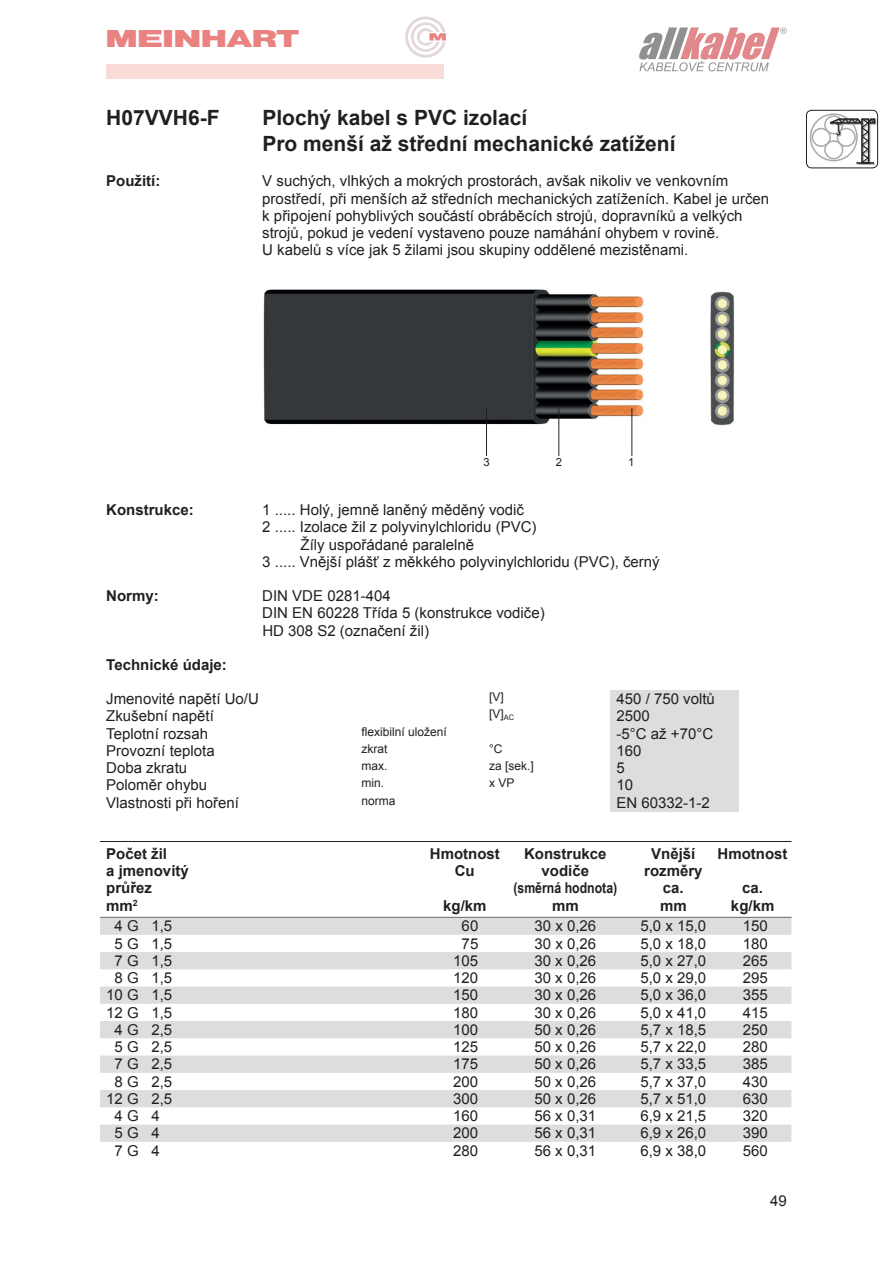
<style>
.page{position:relative;width:893px;height:1263px;background:#fff}
.page>*{position:absolute;margin:0;border:0;box-sizing:border-box;transform-origin:0 0}
.t1{font:800 25.5px "Sans EE";letter-spacing:-.05em;color:#e98281;scale:1.56 1}
.t2{font:700 21px/26.1px "Arial";color:#231f20}
.t3{font:15px/17.2px "Arial";color:#231f20}
.t4{font:700 15px "Arial";color:#231f20}
.t5{font:700 15px "Arial Narrow";color:#231f20}
.t6{font:12px "Arial";color:#231f20}
.t7{font:11.25px "Arial";color:#231f20}
</style>
<div class="page">
<div style="left:610px;top:690px;width:129px;height:121px;background:#dcdddf"></div>
<div style="left:806px;top:110px;width:72px;height:58px;border:1px solid #231f20;border-radius:5px"></div>
<div style="left:810px;top:113px;width:48px;height:48px;border:2px solid #a8a9ad;border-radius:50%"></div>
<div style="left:824px;top:115px;width:19px;height:19px;border:2px solid #a8a9ad;border-radius:50%"></div>
<div style="left:812px;top:128px;width:19px;height:19px;border:2px solid #a8a9ad;border-radius:50%"></div>
<svg style="left:823px;top:117px;width:54px;height:48px"></svg>
<hr style="left:100px;top:841px;width:691px;height:1px;background:#231f20">
<div style="left:100px;top:917px;width:691px;height:18px;background:#dcdddf"></div>
<div style="left:100px;top:952px;width:691px;height:17px;background:#dcdddf"></div>
<div style="left:100px;top:986px;width:691px;height:18px;background:#dcdddf"></div>
<div style="left:100px;top:1021px;width:691px;height:17px;background:#dcdddf"></div>
<div style="left:100px;top:1055px;width:691px;height:18px;background:#dcdddf"></div>
<div style="left:100px;top:1090px;width:691px;height:17px;background:#dcdddf"></div>
<div style="left:100px;top:1124px;width:691px;height:18px;background:#dcdddf"></div>
<img style="left:263px;top:289px;width:472px;height:136px">
<hr style="left:632px;top:408px;width:1px;height:48px;background:#231f20">
<hr style="left:559px;top:408px;width:1px;height:48px;background:#231f20">
<hr style="left:486px;top:408px;width:1px;height:48px;background:#231f20">
<svg style="left:405px;top:16px;width:41px;height:42px"></svg>
<div style="left:106px;top:64px;width:338px;height:15px;background:#f9dcd7"></div>
<svg style="left:639px;top:27px;width:148px;height:44px"></svg>
<h1 class="t1" style="left:105px;top:25px;width:126px">MEINHART</h1>
<h2 class="t2" style="left:106px;top:105px;width:115px">H07VVH6-F</h2>
<h2 class="t2" style="left:262px;top:105px;width:415px">Plochý kabel s PVC izolací<br>Pro menší až střední mechanické zatížení</h2>
<p class="t4" style="left:106px;top:171px;width:56px">Použití:</p>
<p class="t3" style="left:262px;top:173px;width:508px">V suchých, vlhkých a mokrých prostorách, avšak nikoliv ve venkovním prostředí, při menších až středních mechanických zatíženích. Kabel je určen k připojení pohyblivých součástí obráběcích strojů, dopravníků a velkých strojů, pokud je vedení vystaveno pouze namáhání ohybem v rovině.<br>U kabelů s více jak 5 žilami jsou skupiny oddělené mezistěnami.</p>
<p class="t7" style="left:483px;top:455px;width:8px">3</p>
<p class="t7" style="left:556px;top:455px;width:8px">2</p>
<p class="t7" style="left:628px;top:455px;width:8px">1</p>
<p class="t4" style="left:106px;top:500px;width:89px">Konstrukce:</p>
<p class="t3" style="left:262px;top:501px;width:263px">1 ..... Holý, jemně laněný měděný vodič</p>
<p class="t3" style="left:262px;top:518px;width:276px">2 ..... Izolace žil z polyvinylchloridu (PVC)</p>
<p class="t3" style="left:301px;top:536px;width:175px">Žíly uspořádané paralelně</p>
<p class="t3" style="left:262px;top:553px;width:399px">3 ..... Vnější plášť z měkkého polyvinylchloridu (PVC), černý</p>
<p class="t4" style="left:106px;top:586px;width:54px">Normy:</p>
<p class="t3" style="left:262px;top:587px;width:284px">DIN VDE 0281-404<br>DIN EN 60228 Třída 5 (konstrukce vodiče)<br>HD 308 S2 (označení žil)</p>
<p class="t4" style="left:106px;top:654px;width:122px">Technické údaje:</p>
<p class="t3" style="left:106px;top:690px;width:154px">Jmenovité napětí Uo/U</p>
<p class="t6" style="left:489px;top:689px;width:16px">[V]</p>
<p class="t3" style="left:617px;top:690px;width:100px">450 / 750 voltů</p>
<p class="t3" style="left:106px;top:708px;width:109px">Zkušební napětí</p>
<p class="t6" style="left:489px;top:706px;width:27px">[V]<sub>AC</sub></p>
<p class="t3" style="left:617px;top:708px;width:35px">2500</p>
<p class="t3" style="left:106px;top:725px;width:103px">Teplotní rozsah</p>
<p class="t6" style="left:361px;top:723px;width:87px">flexibilní uložení</p>
<p class="t3" style="left:617px;top:725px;width:98px">-5°C až +70°C</p>
<p class="t3" style="left:106px;top:742px;width:110px">Provozní teplota</p>
<p class="t6" style="left:361px;top:741px;width:28px">zkrat</p>
<p class="t6" style="left:489px;top:741px;width:15px">°C</p>
<p class="t3" style="left:617px;top:742px;width:27px">160</p>
<p class="t3" style="left:106px;top:759px;width:82px">Doba zkratu</p>
<p class="t6" style="left:361px;top:758px;width:28px">max.</p>
<p class="t6" style="left:489px;top:758px;width:46px">za [sek.]</p>
<p class="t3" style="left:617px;top:759px;width:10px">5</p>
<p class="t3" style="left:106px;top:777px;width:102px">Poloměr ohybu</p>
<p class="t6" style="left:361px;top:775px;width:24px">min.</p>
<p class="t6" style="left:489px;top:775px;width:27px">x VP</p>
<p class="t3" style="left:617px;top:777px;width:18px">10</p>
<p class="t3" style="left:106px;top:794px;width:134px">Vlastnosti při hoření</p>
<p class="t6" style="left:361px;top:792px;width:36px">norma</p>
<p class="t3" style="left:617px;top:794px;width:95px">EN 60332-1-2</p>
<p class="t4" style="left:106px;top:843px;width:62px">Počet žil</p>
<p class="t4" style="left:430px;top:843px;width:71px">Hmotnost</p>
<p class="t4" style="left:524px;top:843px;width:84px">Konstrukce</p>
<p class="t4" style="left:651px;top:843px;width:46px">Vnější</p>
<p class="t4" style="left:718px;top:843px;width:71px">Hmotnost</p>
<p class="t4" style="left:106px;top:861px;width:84px">a jmenovitý</p>
<p class="t4" style="left:455px;top:861px;width:21px">Cu</p>
<p class="t4" style="left:542px;top:861px;width:49px">vodiče</p>
<p class="t4" style="left:644px;top:861px;width:60px">rozměry</p>
<p class="t4" style="left:106px;top:878px;width:47px">průřez</p>
<p class="t5" style="left:513px;top:877px;width:105px">(směrná hodnota)</p>
<p class="t4" style="left:663px;top:878px;width:22px">ca.</p>
<p class="t4" style="left:742px;top:878px;width:22px">ca.</p>
<p class="t4" style="left:106px;top:895px;width:33px">mm<sup>2</sup></p>
<p class="t4" style="left:443px;top:895px;width:45px">kg/km</p>
<p class="t4" style="left:552px;top:895px;width:28px">mm</p>
<p class="t4" style="left:660px;top:895px;width:28px">mm</p>
<p class="t4" style="left:731px;top:895px;width:45px">kg/km</p>
<p class="t3" style="left:115px;top:917px;width:59px">4 G 1,5</p>
<p class="t3" style="left:462px;top:917px;width:18px">60</p>
<p class="t3" style="left:534px;top:917px;width:63px">30 x 0,26</p>
<p class="t3" style="left:640px;top:917px;width:67px">5,0 x 15,0</p>
<p class="t3" style="left:743px;top:917px;width:27px">150</p>
<p class="t3" style="left:115px;top:935px;width:59px">5 G 1,5</p>
<p class="t3" style="left:462px;top:935px;width:18px">75</p>
<p class="t3" style="left:534px;top:935px;width:63px">30 x 0,26</p>
<p class="t3" style="left:640px;top:935px;width:67px">5,0 x 18,0</p>
<p class="t3" style="left:743px;top:935px;width:27px">180</p>
<p class="t3" style="left:115px;top:952px;width:59px">7 G 1,5</p>
<p class="t3" style="left:453px;top:952px;width:27px">105</p>
<p class="t3" style="left:534px;top:952px;width:63px">30 x 0,26</p>
<p class="t3" style="left:640px;top:952px;width:67px">5,0 x 27,0</p>
<p class="t3" style="left:743px;top:952px;width:27px">265</p>
<p class="t3" style="left:115px;top:969px;width:59px">8 G 1,5</p>
<p class="t3" style="left:453px;top:969px;width:27px">120</p>
<p class="t3" style="left:534px;top:969px;width:63px">30 x 0,26</p>
<p class="t3" style="left:640px;top:969px;width:67px">5,0 x 29,0</p>
<p class="t3" style="left:743px;top:969px;width:27px">295</p>
<p class="t3" style="left:106px;top:986px;width:67px">10 G 1,5</p>
<p class="t3" style="left:453px;top:986px;width:27px">150</p>
<p class="t3" style="left:534px;top:986px;width:63px">30 x 0,26</p>
<p class="t3" style="left:640px;top:986px;width:67px">5,0 x 36,0</p>
<p class="t3" style="left:743px;top:986px;width:27px">355</p>
<p class="t3" style="left:106px;top:1004px;width:67px">12 G 1,5</p>
<p class="t3" style="left:453px;top:1004px;width:27px">180</p>
<p class="t3" style="left:534px;top:1004px;width:63px">30 x 0,26</p>
<p class="t3" style="left:640px;top:1004px;width:67px">5,0 x 41,0</p>
<p class="t3" style="left:743px;top:1004px;width:27px">415</p>
<p class="t3" style="left:115px;top:1021px;width:59px">4 G 2,5</p>
<p class="t3" style="left:453px;top:1021px;width:27px">100</p>
<p class="t3" style="left:534px;top:1021px;width:63px">50 x 0,26</p>
<p class="t3" style="left:640px;top:1021px;width:67px">5,7 x 18,5</p>
<p class="t3" style="left:743px;top:1021px;width:27px">250</p>
<p class="t3" style="left:115px;top:1038px;width:59px">5 G 2,5</p>
<p class="t3" style="left:453px;top:1038px;width:27px">125</p>
<p class="t3" style="left:534px;top:1038px;width:63px">50 x 0,26</p>
<p class="t3" style="left:640px;top:1038px;width:67px">5,7 x 22,0</p>
<p class="t3" style="left:743px;top:1038px;width:27px">280</p>
<p class="t3" style="left:115px;top:1055px;width:59px">7 G 2,5</p>
<p class="t3" style="left:453px;top:1055px;width:27px">175</p>
<p class="t3" style="left:534px;top:1055px;width:63px">50 x 0,26</p>
<p class="t3" style="left:640px;top:1055px;width:67px">5,7 x 33,5</p>
<p class="t3" style="left:743px;top:1055px;width:27px">385</p>
<p class="t3" style="left:115px;top:1073px;width:59px">8 G 2,5</p>
<p class="t3" style="left:453px;top:1073px;width:27px">200</p>
<p class="t3" style="left:534px;top:1073px;width:63px">50 x 0,26</p>
<p class="t3" style="left:640px;top:1073px;width:67px">5,7 x 37,0</p>
<p class="t3" style="left:743px;top:1073px;width:27px">430</p>
<p class="t3" style="left:106px;top:1090px;width:67px">12 G 2,5</p>
<p class="t3" style="left:453px;top:1090px;width:27px">300</p>
<p class="t3" style="left:534px;top:1090px;width:63px">50 x 0,26</p>
<p class="t3" style="left:640px;top:1090px;width:67px">5,7 x 51,0</p>
<p class="t3" style="left:743px;top:1090px;width:27px">630</p>
<p class="t3" style="left:115px;top:1107px;width:47px">4 G 4</p>
<p class="t3" style="left:453px;top:1107px;width:27px">160</p>
<p class="t3" style="left:534px;top:1107px;width:63px">56 x 0,31</p>
<p class="t3" style="left:640px;top:1107px;width:67px">6,9 x 21,5</p>
<p class="t3" style="left:743px;top:1107px;width:27px">320</p>
<p class="t3" style="left:115px;top:1124px;width:47px">5 G 4</p>
<p class="t3" style="left:453px;top:1124px;width:27px">200</p>
<p class="t3" style="left:534px;top:1124px;width:63px">56 x 0,31</p>
<p class="t3" style="left:640px;top:1124px;width:67px">6,9 x 26,0</p>
<p class="t3" style="left:743px;top:1124px;width:27px">390</p>
<p class="t3" style="left:115px;top:1142px;width:47px">7 G 4</p>
<p class="t3" style="left:453px;top:1142px;width:27px">280</p>
<p class="t3" style="left:534px;top:1142px;width:63px">56 x 0,31</p>
<p class="t3" style="left:640px;top:1142px;width:67px">6,9 x 38,0</p>
<p class="t3" style="left:743px;top:1142px;width:27px">560</p>
<p class="t3" style="left:770px;top:1192px;width:18px">49</p>
</div>
